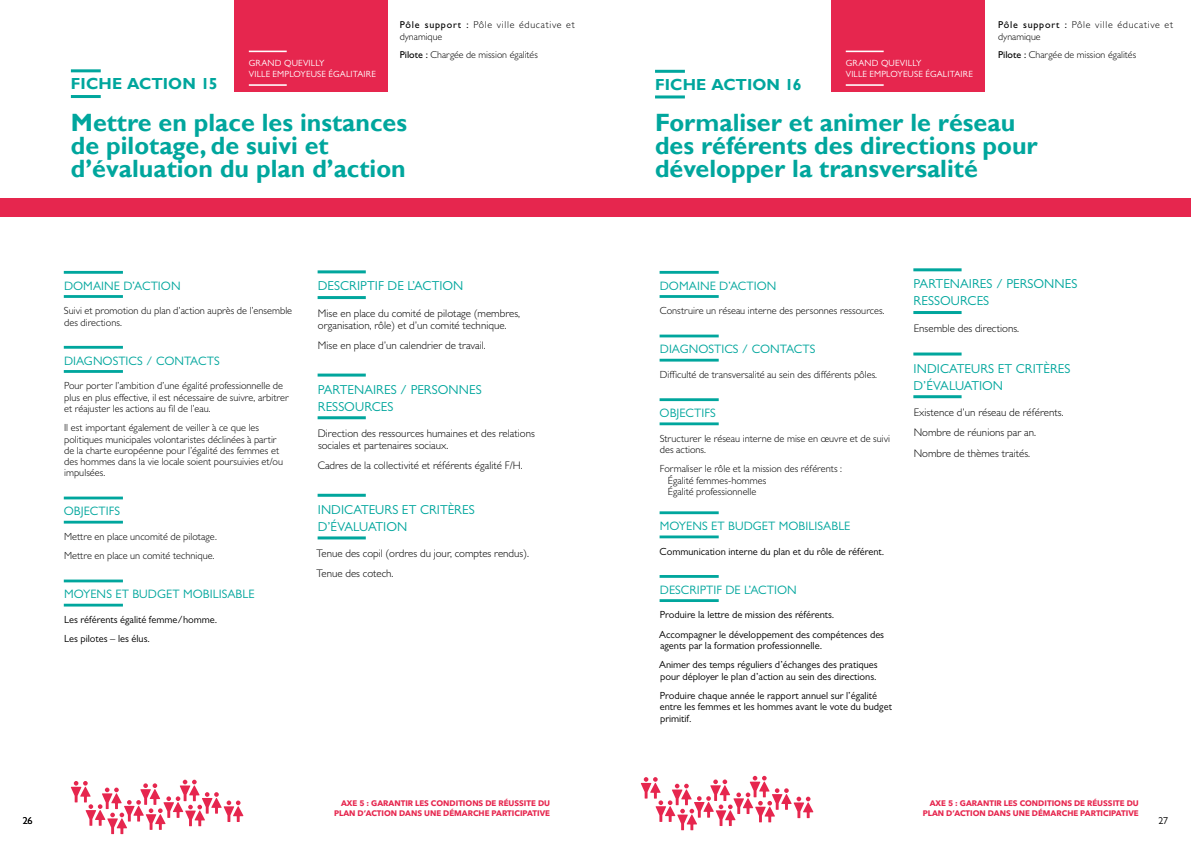
<style>
.page{position:relative;width:1191px;height:842px;background:#fff}
.page>*{position:absolute;margin:0;border:0;box-sizing:border-box;transform-origin:0 0}
.t1{font:700 25px/23px "Gill Sans";color:#00a69d}
.t2{font:700 16px "Gill Sans";letter-spacing:.005em;color:#00a69d}
.t3{font:13px/17px "Gill Sans";letter-spacing:.005em;color:#00a69d}
.t4{font:12.2px "Gill Sans";letter-spacing:.005em;color:#00a69d}
.t5{font:300 11px/20.5px "Gill Sans";color:#000}
.t6{font:300 10.3px/11.3px "Gill Sans";color:#000}
.t7{font:10.3px/19.3px "Gill Sans";color:#000}
.t8{font:300 10px/12px "Gill Sans";letter-spacing:.07em;color:#000}
.t9{font:300 10px "Gill Sans";color:#000}
.t10{font:10px "Gill Sans";color:#000}
.t11{font:9px/11px "Gill Sans";letter-spacing:.02em;color:#fff}
.t12{font:700 8px/10px "Avenir Next LT Pro";color:#e6264e;text-align:right}
.s1{font-weight:500}
</style>
<div class="page">
<div style="left:0;top:198px;width:1191px;height:19px;background:#e6264e"></div>
<div style="left:234px;top:0;width:153px;height:92px;background:#e6264e"></div>
<hr style="left:249px;top:51px;width:38px;height:1px;background:#fff">
<hr style="left:249px;top:84px;width:38px;height:2px;background:#fff">
<div style="left:831px;top:0;width:153px;height:92px;background:#e6264e"></div>
<hr style="left:845px;top:51px;width:38px;height:1px;background:#fff">
<hr style="left:845px;top:84px;width:38px;height:2px;background:#fff">
<svg style="left:71px;top:780px;width:172px;height:54px"></svg>
<svg style="left:641px;top:776px;width:172px;height:54px"></svg>
<hr style="left:71px;top:69px;width:30px;height:3px;background:#00a69d">
<hr style="left:71px;top:95px;width:30px;height:3px;background:#00a69d">
<hr style="left:655px;top:70px;width:30px;height:3px;background:#00a69d">
<hr style="left:655px;top:95px;width:30px;height:3px;background:#00a69d">
<hr style="left:64px;top:271px;width:59px;height:3px;background:#00a69d">
<hr style="left:64px;top:295px;width:59px;height:3px;background:#00a69d">
<hr style="left:64px;top:346px;width:59px;height:3px;background:#00a69d">
<hr style="left:64px;top:370px;width:59px;height:3px;background:#00a69d">
<hr style="left:64px;top:497px;width:59px;height:2px;background:#00a69d">
<hr style="left:64px;top:521px;width:59px;height:3px;background:#00a69d">
<hr style="left:64px;top:579px;width:59px;height:3px;background:#00a69d">
<hr style="left:64px;top:604px;width:59px;height:2px;background:#00a69d">
<hr style="left:659px;top:271px;width:59px;height:3px;background:#00a69d">
<hr style="left:659px;top:295px;width:59px;height:3px;background:#00a69d">
<hr style="left:659px;top:335px;width:59px;height:2px;background:#00a69d">
<hr style="left:659px;top:359px;width:59px;height:3px;background:#00a69d">
<hr style="left:659px;top:398px;width:59px;height:3px;background:#00a69d">
<hr style="left:659px;top:422px;width:59px;height:3px;background:#00a69d">
<hr style="left:659px;top:511px;width:59px;height:3px;background:#00a69d">
<hr style="left:659px;top:535px;width:59px;height:3px;background:#00a69d">
<hr style="left:659px;top:575px;width:59px;height:3px;background:#00a69d">
<hr style="left:659px;top:599px;width:59px;height:3px;background:#00a69d">
<hr style="left:317px;top:270px;width:49px;height:3px;background:#00a69d">
<hr style="left:317px;top:296px;width:49px;height:3px;background:#00a69d">
<hr style="left:317px;top:374px;width:49px;height:3px;background:#00a69d">
<hr style="left:317px;top:416px;width:49px;height:3px;background:#00a69d">
<hr style="left:317px;top:494px;width:49px;height:3px;background:#00a69d">
<hr style="left:317px;top:536px;width:49px;height:3px;background:#00a69d">
<hr style="left:913px;top:268px;width:48px;height:3px;background:#00a69d">
<hr style="left:913px;top:311px;width:48px;height:3px;background:#00a69d">
<hr style="left:913px;top:352px;width:48px;height:3px;background:#00a69d">
<hr style="left:913px;top:395px;width:48px;height:3px;background:#00a69d">
<p class="t8" style="left:400px;top:18px;width:176px"><span class="s1">Pôle support :</span> Pôle ville éducative et dynamique</p>
<p class="t9" style="left:400px;top:48px;width:139px"><span class="s1">Pilote :</span> Chargée de mission égalités</p>
<p class="t8" style="left:998px;top:18px;width:176px"><span class="s1">Pôle support :</span> Pôle ville éducative et dynamique</p>
<p class="t9" style="left:998px;top:48px;width:139px"><span class="s1">Pilote :</span> Chargée de mission égalités</p>
<p class="t11" style="left:249px;top:58px;width:129px">GRAND QUEVILLY<br>VILLE EMPLOYEUSE ÉGALITAIRE</p>
<p class="t11" style="left:845px;top:58px;width:129px">GRAND QUEVILLY<br>VILLE EMPLOYEUSE ÉGALITAIRE</p>
<h2 class="t2" style="left:71px;top:74px;width:148px">FICHE ACTION 15</h2>
<h2 class="t2" style="left:655px;top:75px;width:148px">FICHE ACTION 16</h2>
<h1 class="t1" style="left:71px;top:111px;width:338px">Mettre en place les instances de pilotage, de suivi et d’évaluation du plan d’action</h1>
<h1 class="t1" style="left:655px;top:111px;width:384px">Formaliser et animer le réseau des référents des directions pour développer la transversalité</h1>
<p class="t4" style="left:64px;top:279px;width:118px">DOMAINE D’ACTION</p>
<p class="t6" style="left:64px;top:305px;width:230px">Suivi et promotion du plan d’action auprès de l’ensemble des directions.</p>
<p class="t4" style="left:64px;top:354px;width:157px">DIAGNOSTICS / CONTACTS</p>
<p class="t6" style="left:64px;top:380px;width:226px">Pour porter l’ambition d’une égalité professionnelle de plus en plus effective, il est nécessaire de suivre, arbitrer et réajuster les actions au fil de l’eau.</p>
<p class="t6" style="left:64px;top:422px;width:220px">Il est important également de veiller à ce que les politiques municipales volontaristes déclinées à partir de la charte européenne pour l’égalité des femmes et des hommes dans la vie locale soient poursuivies et/ou impulsées.</p>
<p class="t4" style="left:64px;top:504px;width:58px">OBJECTIFS</p>
<p class="t6" style="left:64px;top:527px;width:154px;line-height:19.3px">Mettre en place uncomité de pilotage.<br>Mettre en place un comité technique.</p>
<p class="t4" style="left:64px;top:587px;width:192px">MOYENS ET BUDGET MOBILISABLE</p>
<p class="t7" style="left:64px;top:610px;width:155px">Les référents égalité femme/homme.<br>Les pilotes – les élus.</p>
<p class="t3" style="left:318px;top:277px;width:147px">DESCRIPTIF DE L’ACTION</p>
<p class="t5" style="left:318px;top:307px;width:204px;line-height:12px">Mise en place du comité de pilotage (membres, organisation, rôle) et d’un comité technique.</p>
<p class="t5" style="left:318px;top:335px;width:169px">Mise en place d’un calendrier de travail.</p>
<p class="t3" style="left:318px;top:381px;width:165px">PARTENAIRES / PERSONNES<br>RESSOURCES</p>
<p class="t5" style="left:318px;top:427px;width:218px;line-height:12px">Direction des ressources humaines et des relations sociales et partenaires sociaux.</p>
<p class="t5" style="left:318px;top:455px;width:206px">Cadres de la collectivité et référents égalité F/H.</p>
<p class="t3" style="left:318px;top:501px;width:158px">INDICATEURS ET CRITÈRES<br>D’ÉVALUATION</p>
<p class="t5" style="left:316px;top:543px;width:214px">Tenue des copil (ordres du jour, comptes rendus).<br>Tenue des cotech.</p>
<p class="t4" style="left:660px;top:279px;width:118px">DOMAINE D’ACTION</p>
<p class="t6" style="left:659px;top:305px;width:226px">Construire un réseau interne des personnes ressources.</p>
<p class="t4" style="left:660px;top:342px;width:157px">DIAGNOSTICS / CONTACTS</p>
<p class="t6" style="left:660px;top:369px;width:219px">Difficulté de transversalité au sein des différents pôles.</p>
<p class="t4" style="left:659px;top:406px;width:58px">OBJECTIFS</p>
<p class="t6" style="left:659px;top:432px;width:232px">Structurer le réseau interne de mise en œuvre et de suivi des actions.</p>
<p class="t6" style="left:668px;top:463px;width:176px;text-indent:-8px">Formaliser le rôle et la mission des référents :<br>Égalité femmes-hommes<br>Égalité professionnelle</p>
<p class="t4" style="left:660px;top:519px;width:192px">MOYENS ET BUDGET MOBILISABLE</p>
<p class="t7" style="left:659px;top:542px;width:226px">Communication interne du plan et du rôle de référent.</p>
<p class="t4" style="left:660px;top:583px;width:138px">DESCRIPTIF DE L’ACTION</p>
<p class="t7" style="left:659px;top:605px;width:226px">Produire la lettre de mission des référents.<br>Accompagner le développement des compétences des</p>
<p class="t7" style="left:659px;top:636px;width:220px">agents par la formation professionnelle.<br>Animer des temps réguliers d’échanges des pratiques</p>
<p class="t7" style="left:660px;top:666px;width:219px">pour déployer le plan d’action au sein des directions.<br>Produire chaque année le rapport annuel sur l’égalité</p>
<p class="t7" style="left:660px;top:701px;width:233px;line-height:11.3px">entre les femmes et les hommes avant le vote du budget primitif.</p>
<p class="t3" style="left:913px;top:275px;width:165px">PARTENAIRES / PERSONNES<br>RESSOURCES</p>
<p class="t5" style="left:913px;top:317px;width:107px">Ensemble des directions.</p>
<p class="t3" style="left:913px;top:360px;width:158px">INDICATEURS ET CRITÈRES<br>D’ÉVALUATION</p>
<p class="t5" style="left:913px;top:402px;width:152px">Existence d’un réseau de référents.<br>Nombre de réunions par an.<br>Nombre de thèmes traités.</p>
<p class="t12" style="left:334px;top:798px;width:218px">AXE 5 : GARANTIR LES CONDITIONS DE RÉUSSITE DU<br>PLAN D’ACTION DANS UNE DÉMARCHE PARTICIPATIVE</p>
<p class="t12" style="left:922px;top:798px;width:218px">AXE 5 : GARANTIR LES CONDITIONS DE RÉUSSITE DU<br>PLAN D’ACTION DANS UNE DÉMARCHE PARTICIPATIVE</p>
<p class="t10" style="left:23px;top:815px;width:11px">26</p>
<p class="t10" style="left:1158px;top:815px;width:11px">27</p>
</div>
